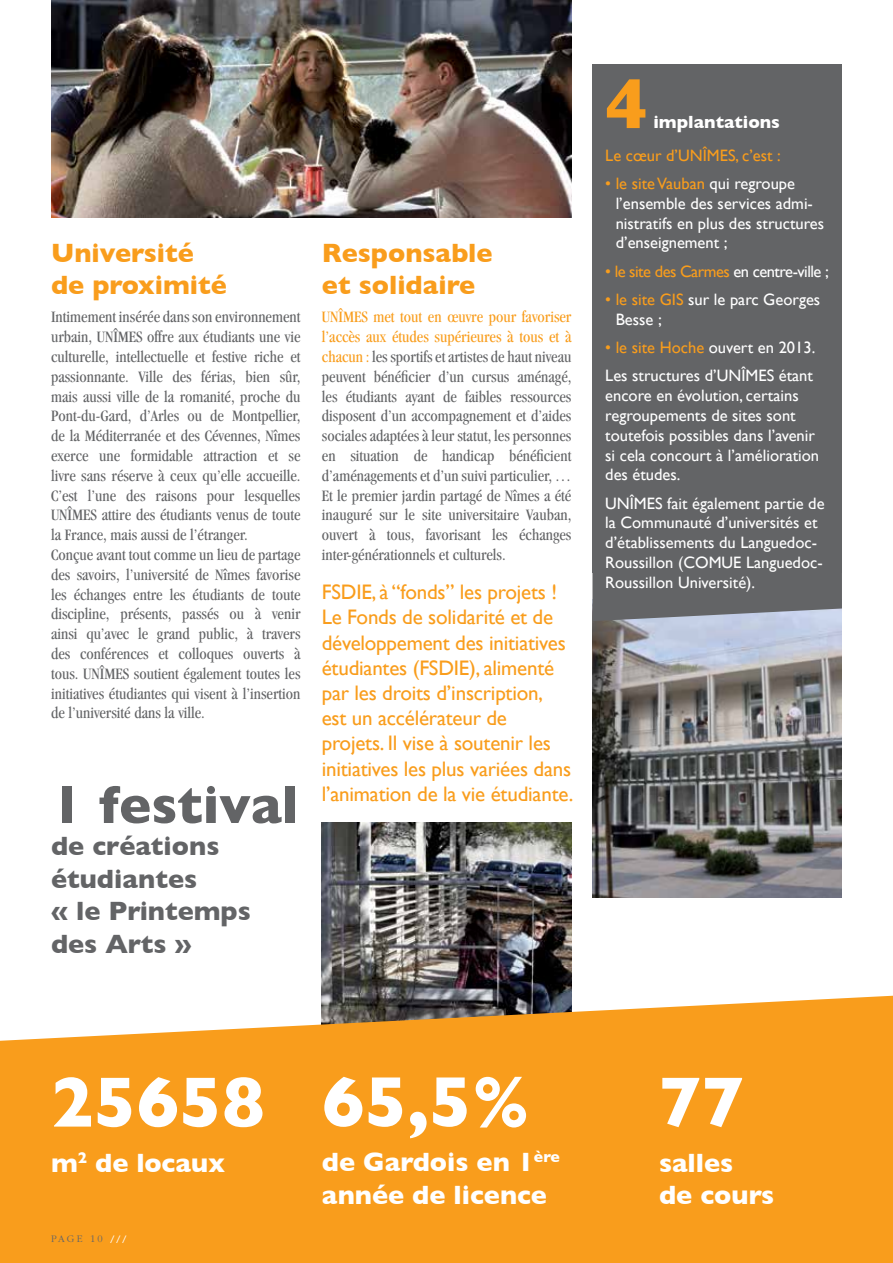
<style>
.page{position:relative;width:893px;height:1263px;background:#fff}
.page>*{position:absolute;margin:0;border:0;box-sizing:border-box;transform-origin:0 0}
.t1{font:700 72px "Gill Sans";color:#fff}
.t2{font:700 72px "Gill Sans";color:#f99d1c}
.t3{font:700 54px "Gill Sans";color:#636466}
.t4{font:700 27px/32.4px "Gill Sans";color:#fff}
.t5{font:700 27px/32.4px "Gill Sans";color:#f99d1c}
.t6{font:700 27px/32.4px "Gill Sans";color:#636466}
.t7{font:21px/25.2px "Gill Sans";letter-spacing:-.01em;color:#f99d1c}
.t8{font:700 18px "Gill Sans";color:#fff}
.t9{font:condensed 16.5px/19.8px "Garamond";color:#636466}
.t10{font:16.5px/19.8px "Gill Sans";color:#fff}
.t11{font:16.5px "Gill Sans";letter-spacing:-.03em;color:#f99d1c}
.t12{font:300 10.5px "Garamond";letter-spacing:.2em;color:#636466}
.s1{color:#f99d1c}
.s2{color:#fff}
.s3{font-weight:400;color:#fff}
</style>
<div class="page">
<img style="left:322px;top:822px;width:249px;height:174px">
<img style="left:51px;top:0;width:520px;height:218px">
<img style="left:592px;top:621px;width:250px;height:276px">
<svg style="left:0;top:996px;width:893px;height:267px;background:#f5a02a"></svg>
<svg style="left:592px;top:572px;width:250px;height:49px;background:#6f7176"></svg>
<div style="left:592px;top:64px;width:250px;height:508px;background:#636466"></div>
<h3 class="t5" style="left:51px;top:236px;width:177px">Université de proximité</h3>
<p class="t9" style="left:51px;top:307px;width:251px">Intimement insérée dans son environnement urbain, UNÎMES offre aux étudiants une vie culturelle, intellectuelle et festive riche et passionnante. Ville des férias, bien sûr, mais aussi ville de la romanité, proche du Pont-du-Gard, d’Arles ou de Montpellier, de la Méditerranée et des Cévennes, Nîmes exerce une formidable attraction et se livre sans réserve à ceux qu’elle accueille.<br>C’est l’une des raisons pour lesquelles UNÎMES attire des étudiants venus de toute la France, mais aussi de l’étranger.<br>Conçue avant tout comme un lieu de partage des savoirs, l’université de Nîmes favorise les échanges entre les étudiants de toute discipline, présents, passés ou à venir ainsi qu’avec le grand public, à travers des conférences et colloques ouverts à tous. UNÎMES soutient également toutes les initiatives étudiantes qui visent à l’insertion de l’université dans la ville.</p>
<h2 class="t3" style="left:51px;top:773px;width:249px">1 festival</h2>
<h3 class="t6" style="left:51px;top:830px;width:201px">de créations étudiantes<br>« le Printemps des Arts »</h3>
<h3 class="t5" style="left:322px;top:236px;width:172px">Responsable et solidaire</h3>
<p class="t9" style="left:322px;top:307px;width:251px;text-align:justify"><span class="s1">UNÎMES met tout en œuvre pour favoriser l’accès aux études supérieures à tous et à chacun :</span> les sportifs et artistes de haut niveau peuvent bénéficier d’un cursus aménagé, les étudiants ayant de faibles ressources disposent d’un accompagnement et d’aides sociales adaptées à leur statut, les personnes en situation de handicap bénéficient d’aménagements et d’un suivi particulier, … Et le premier jardin partagé de Nîmes a été inauguré sur le site universitaire Vauban, ouvert à tous, favorisant les échanges inter-générationnels et culturels.</p>
<p class="t7" style="left:322px;top:579px;width:253px">FSDIE, à “fonds” les projets !<br>Le Fonds de solidarité et de développement des initiatives étudiantes (FSD IE), alimenté par les droits d’inscription,<br>est un accélérateur de projets. Il vise à soutenir les initiatives les plus variées dans l’animation de la vie étudiante.</p>
<h1 class="t2" style="left:605px;top:62px;width:44px">4</h1>
<p class="t8" style="left:653px;top:111px;width:128px">implantations</p>
<p class="t11" style="left:605px;top:145px;width:177px">Le cœur d’UNÎMES, c’est :</p>
<p class="t10" style="left:616px;top:173px;width:210px;text-indent:-10px"><span class="s1">• le site Vauban</span> qui regroupe l’ensemble des services admi&shy;nistratifs en plus des structures d’enseignement ;</p>
<p class="t11" style="left:605px;top:261px;width:225px">• le site des Carmes <span class="s2">en centre-ville ;</span></p>
<p class="t10" style="left:616px;top:289px;width:206px;text-indent:-10px"><span class="s1">• le site GIS</span> sur le parc Georges<br>Besse ;</p>
<p class="t10" style="left:605px;top:333px;width:212px;line-height:28.3px"><span class="s1">• le site Hoche</span> ouvert en 2013.<br>Les structures d’UNÎMES étant</p>
<p class="t10" style="left:605px;top:385px;width:215px">encore en évolution, certains regroupements de sites sont toutefois possibles dans l’avenir si cela concourt à l’amélioration des études.</p>
<p class="t10" style="left:605px;top:493px;width:221px">UNÎMES fait également partie de la Communauté d’universités et d’établissements du Languedoc-<br>Roussillon (COMUE Languedoc-<br>Roussillon Université).</p>
<h1 class="t1" style="left:51px;top:1060px;width:215px">25658</h1>
<h3 class="t4" style="left:51px;top:1146px;width:175px">m<sup>2</sup> de locaux</h3>
<p class="t12" style="left:51px;top:1233px;width:77px">page 10 <span class="s3">///</span></p>
<h1 class="t1" style="left:322px;top:1060px;width:209px">65,5%</h1>
<h3 class="t4" style="left:322px;top:1146px;width:239px">de Gardois en 1<sup>ère </sup>année de licence</h3>
<h1 class="t1" style="left:659px;top:1060px;width:87px">77</h1>
<h3 class="t4" style="left:659px;top:1146px;width:117px">salles<br>de cours</h3>
</div>
